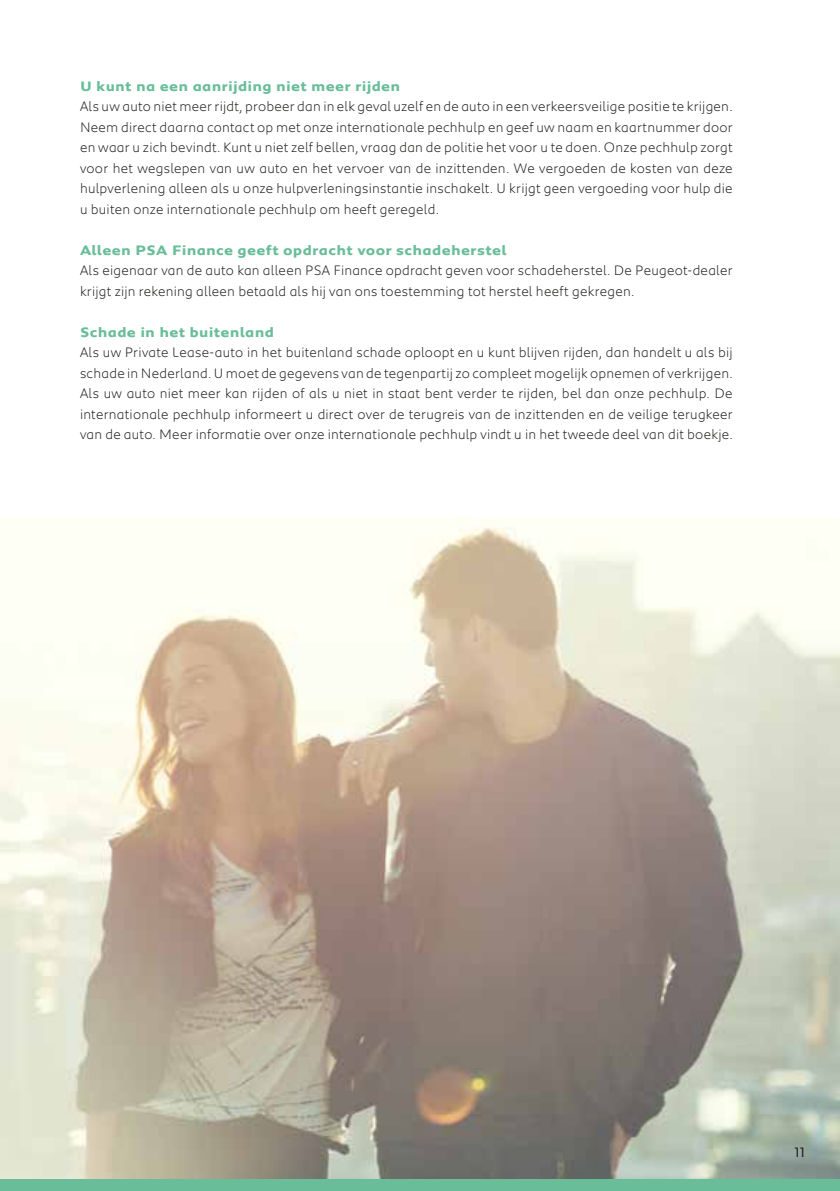
<style>
.page{position:relative;width:840px;height:1191px;background:#fff}
.page>*{position:absolute;margin:0;border:0;box-sizing:border-box;transform-origin:0 0}
.t1{font:300 14px/20.4px "Peugeot";letter-spacing:.02em;color:#1d1d1b;text-align:justify}
.t2{font:700 14px "Peugeot Expanded";letter-spacing:.015em;color:#69bd99}
.t3{font:14px "Peugeot";color:#1d1d1b}
</style>
<div class="page">
<img style="left:0;top:517px;width:839px;height:662px">
<div style="left:0;top:1179px;width:839px;height:12px;background:#69bd99"></div>
<p class="t2" style="left:80px;top:76px;width:321px">U kunt na een aanrijding niet meer rijden</p>
<p class="t1" style="left:80px;top:95px;width:654px">Als uw auto niet meer rijdt, probeer dan in elk geval uzelf en de auto in een verkeersveilige positie te krijgen.<br>Neem direct daarna contact op met onze internationale pechhulp en geef uw naam en kaartnummer door en waar u zich bevindt. Kunt u niet zelf bellen, vraag dan de politie het voor u te doen. Onze pechhulp zorgt voor het wegslepen van uw auto en het vervoer van de inzittenden. We vergoeden de kosten van deze hulpverlening alleen als u onze hulpverleningsinstantie inschakelt. U krijgt geen vergoeding voor hulp die u buiten onze internationale pechhulp om heeft geregeld.</p>
<p class="t2" style="left:80px;top:240px;width:428px">Alleen PSA Finance geeft opdracht voor schadeherstel</p>
<p class="t1" style="left:80px;top:259px;width:653px">Als eigenaar van de auto kan alleen PSA Finance opdracht geven voor schadeherstel. De Peugeot-dealer krijgt zijn rekening alleen betaald als hij van ons toestemming tot herstel heeft gekregen.</p>
<p class="t2" style="left:80px;top:322px;width:195px">Schade in het buitenland</p>
<p class="t1" style="left:80px;top:341px;width:654px">Als uw Private Lease-auto in het buitenland schade oploopt en u kunt blijven rijden, dan handelt u als bij schade in Nederland. U moet de gegevens van de tegenpartij zo compleet mogelijk opnemen of verkrijgen.<br>Als uw auto niet meer kan rijden of als u niet in staat bent verder te rijden, bel dan onze pechhulp. De internationale pechhulp informeert u direct over de terugreis van de inzittenden en de veilige terugkeer van de auto. Meer informatie over onze internationale pechhulp vindt u in het tweede deel van dit boekje.</p>
<p class="t3" style="left:794px;top:1142px;width:11px">11</p>
</div>
